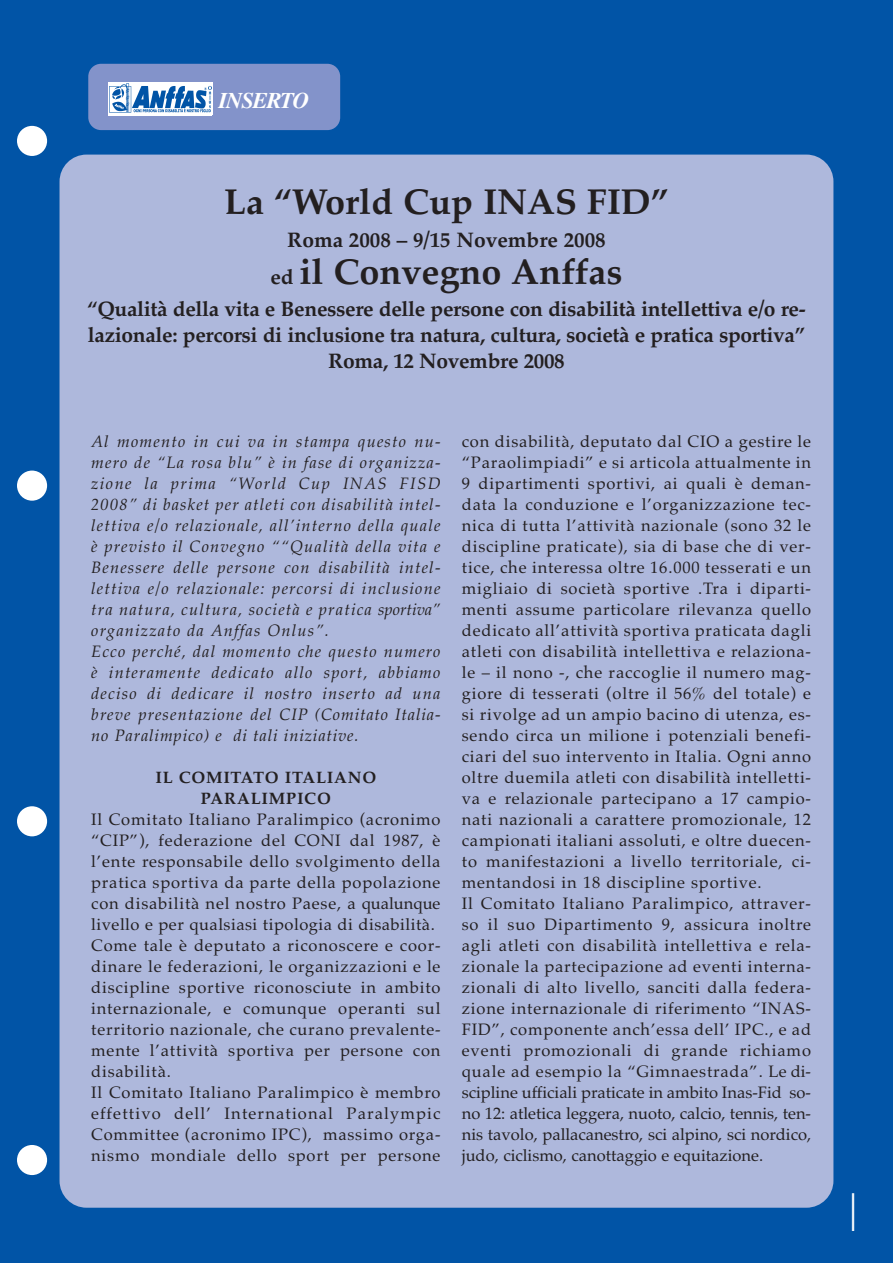
<style>
.page{position:relative;width:893px;height:1263px;background:#0154a6}
.page>*{position:absolute;margin:0;border:0;box-sizing:border-box;transform-origin:0 0}
.t1{font:300 54px "Bauhaus";color:#fff;scale:.9 1}
.t2{font:700 36px "Palatino";color:#231f20}
.t3{font:italic 700 22.5px "Times";letter-spacing:-.05em;color:#fff}
.t4{font:700 21px/25.7px "Palatino";letter-spacing:-.015em;color:#231f20;text-align:center}
.t5{font:16.5px/21px "Palatino";letter-spacing:.05em;color:#231f20}
.t6{font:italic 16.5px/21px "Palatino";letter-spacing:.07em;color:#231f20}
.t7{font:700 16.5px/21px "Palatino";letter-spacing:.05em;color:#231f20;text-align:center}
.s1{font-size:21px}
</style>
<div class="page">
<div style="left:60px;top:155px;width:773px;height:1053px;background:#aeb8dc;border-radius:27px"></div>
<div style="left:88px;top:64px;width:252px;height:66px;background:#8393ca;border-radius:13px"></div>
<div style="left:109px;top:82px;width:104px;height:33px;background:#fff"></div>
<img style="left:109px;top:84px;width:103px;height:29px">
<div style="left:17px;top:126px;width:30px;height:30px;background:#fff;border-radius:50%"></div>
<div style="left:17px;top:471px;width:30px;height:30px;background:#fff;border-radius:50%"></div>
<div style="left:17px;top:806px;width:30px;height:30px;background:#fff;border-radius:50%"></div>
<div style="left:17px;top:1145px;width:30px;height:30px;background:#fff;border-radius:50%"></div>
<h3 class="t3" style="left:219px;top:87px;width:92px">INSERTO</h3>
<h2 class="t2" style="left:224px;top:181px;width:446px">La “World Cup INAS FID”</h2>
<p class="t4" style="left:287px;top:227px;width:320px">Roma 2008 – 9/15 Novembre 2008</p>
<h2 class="t2" style="left:270px;top:250px;width:354px"><span class="s1">ed</span> il Convegno Anffas</h2>
<p class="t4" style="left:87px;top:296px;width:720px">“Qualità della vita e Benessere delle persone con disabilità intellettiva e/o re&shy;lazionale: percorsi di inclusione tra natura, cultura, società e pratica sportiva”<br>Roma, 12 Novembre 2008</p>
<p class="t6" style="left:91px;top:431px;width:351px">Al momento in cui va in stampa questo nu&shy;mero de “La rosa blu” è in fase di organizza&shy;zione la prima “World Cup INAS FISD 2008” di basket per atleti con disabilità intel&shy;lettiva e/o relazionale, all’interno della quale è previsto il Convegno ““Qualità della vita e Benessere delle persone con disabilità intel&shy;lettiva e/o relazionale: percorsi di inclusione tra natura, cultura, società e pratica sportiva” organizzato da Anffas Onlus”.<br>Ecco perché, dal momento che questo numero è interamente dedicato allo sport, abbiamo deciso di dedicare il nostro inserto ad una breve presentazione del CIP (Comitato Italia&shy;no Paralimpico) e di tali iniziative.</p>
<p class="t7" style="left:156px;top:767px;width:222px">IL COMITATO ITALIANO<br>PARALIMPICO</p>
<p class="t5" style="left:91px;top:809px;width:351px">Il Comitato Italiano Paralimpico (acronimo “CIP”), federazione del CONI dal 1987, è l’ente responsabile dello svolgimento della pratica sportiva da parte della popolazione con disabilità nel nostro Paese, a qualunque livello e per qualsiasi tipologia di disabilità.<br>Come tale è deputato a riconoscere e coor&shy;dinare le federazioni, le organizzazioni e le discipline sportive riconosciute in ambito internazionale, e comunque operanti sul territorio nazionale, che curano prevalente&shy;mente l’attività sportiva per persone con disabilità.<br>Il Comitato Italiano Paralimpico è membro effettivo dell’ International Paralympic Committee (acronimo IPC), massimo orga&shy;nismo mondiale dello sport per persone</p>
<p class="t5" style="left:462px;top:431px;width:351px">con disabilità, deputato dal CIO a gestire le “Paraolimpiadi” e si articola attualmente in 9 dipartimenti sportivi, ai quali è deman&shy;data la conduzione e l’organizzazione tec&shy;nica di tutta l’attività nazionale (sono 32 le discipline praticate), sia di base che di ver&shy;tice, che interessa oltre 16.000 tesserati e un migliaio di società sportive .Tra i diparti&shy;menti assume particolare rilevanza quello dedicato all’attività sportiva praticata dagli atleti con disabilità intellettiva e relaziona&shy;le – il nono -, che raccoglie il numero mag&shy;giore di tesserati (oltre il 56% del totale) e si rivolge ad un ampio bacino di utenza, es&shy;sendo circa un milione i potenziali benefi&shy;ciari del suo intervento in Italia. Ogni anno oltre duemila atleti con disabilità intelletti&shy;va e relazionale partecipano a 17 campio&shy;nati nazionali a carattere promozionale, 12 campionati italiani assoluti, e oltre duecen&shy;to manifestazioni a livello territoriale, ci&shy;mentandosi in 18 discipline sportive.<br>Il Comitato Italiano Paralimpico, attraver&shy;so il suo Dipartimento 9, assicura inoltre agli atleti con disabilità intellettiva e rela&shy;zionale la partecipazione ad eventi interna&shy;zionali di alto livello, sanciti dalla federa&shy;zione internazionale di riferimento “INAS-FID”, componente anch’essa dell’ IPC., e ad eventi promozionali di grande richiamo quale ad esempio la “Gimnaestrada”. Le di&shy;scipline ufficiali praticate in ambito Inas-Fid so&shy;no 12: atletica leggera, nuoto, calcio, tennis, ten&shy;nis tavolo, pallacanestro, sci alpino, sci nordico, judo, ciclismo, canottaggio e equitazione.</p>
<h1 class="t1" style="left:848px;top:1193px;width:13px">I</h1>
</div>
